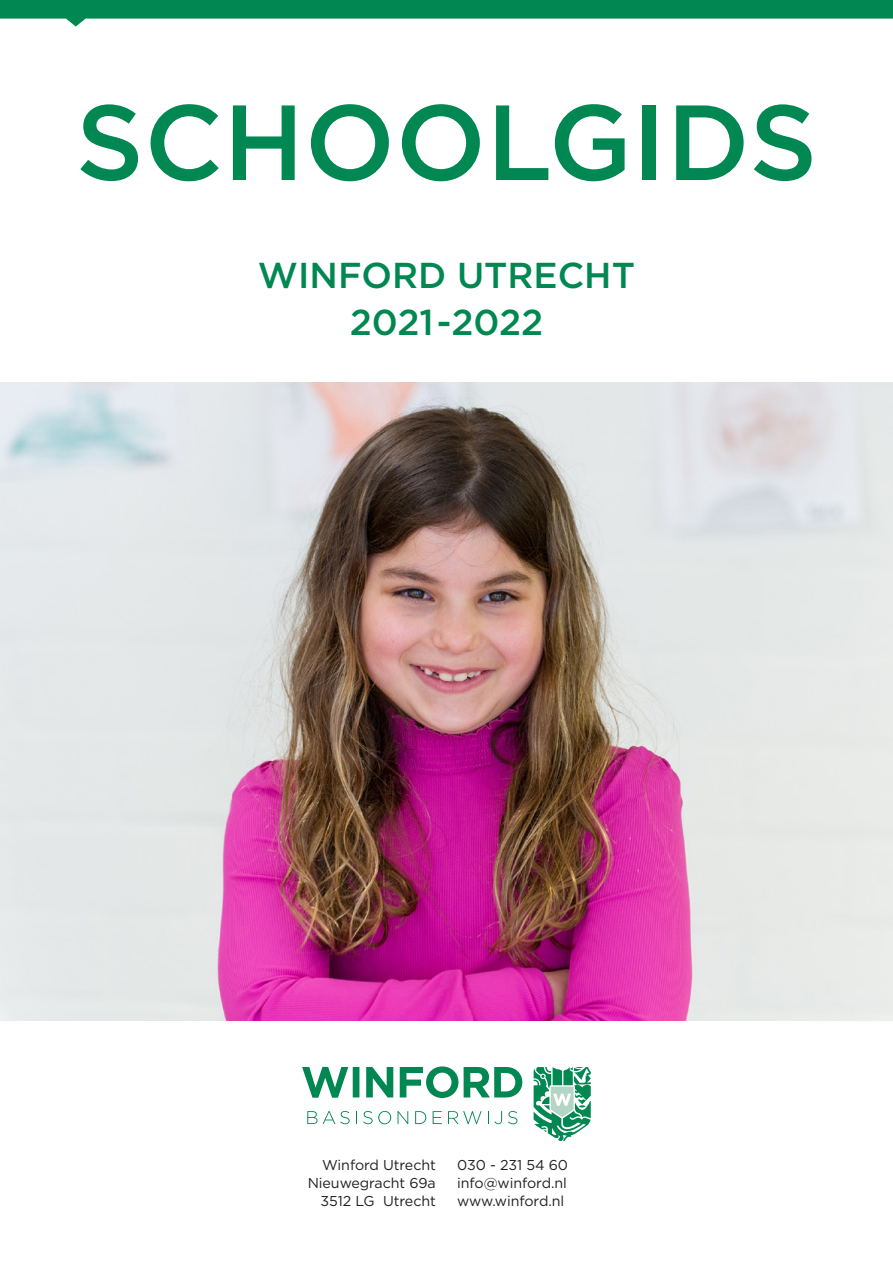
<style>
.page{position:relative;width:893px;height:1263px;background:#fff}
.page>*{position:absolute;margin:0;border:0;box-sizing:border-box;transform-origin:0 0}
.t1{font:500 106.5px "Gotham";letter-spacing:.005em;color:#008752}
.t2{font:500 36px/46.5px "Gotham";color:#008752;text-align:center}
.t3{font:14.25px/18px "Gotham";letter-spacing:-.005em;color:#231f20;text-align:right}
</style>
<div class="page">
<svg style="left:0;top:0;width:893px;height:27px"></svg>
<svg style="left:302px;top:1066px;width:220px;height:32px"></svg>
<svg style="left:307px;top:1111px;width:10px;height:13px"></svg>
<svg style="left:323px;top:1111px;width:27px;height:13px"></svg>
<svg style="left:356px;top:1111px;width:1px;height:13px"></svg>
<svg style="left:363px;top:1111px;width:28px;height:13px"></svg>
<svg style="left:398px;top:1111px;width:10px;height:13px"></svg>
<svg style="left:415px;top:1111px;width:11px;height:13px"></svg>
<svg style="left:433px;top:1111px;width:9px;height:13px"></svg>
<svg style="left:448px;top:1111px;width:34px;height:13px"></svg>
<svg style="left:488px;top:1111px;width:14px;height:13px"></svg>
<svg style="left:508px;top:1111px;width:9px;height:13px"></svg>
<svg style="left:534px;top:1067px;width:57px;height:74px"></svg>
<img style="left:0;top:383px;width:893px;height:637px">
<h1 class="t1" style="left:76px;top:73px;width:743px">SCHOOLGIDS</h1>
<h2 class="t2" style="left:258px;top:252px;width:378px">WINFORD UTRECHT<br>2021-2022</h2>
<p class="t3" style="left:308px;top:1156px;width:130px">Winford Utrecht<br>Nieuwegracht 69a<br>3512 LG Utrecht</p>
<p class="t3" style="left:457px;top:1156px;width:112px;text-align:justify">030 - 231 54 60 info@winford.nl www.winford.nl</p>
</div>
